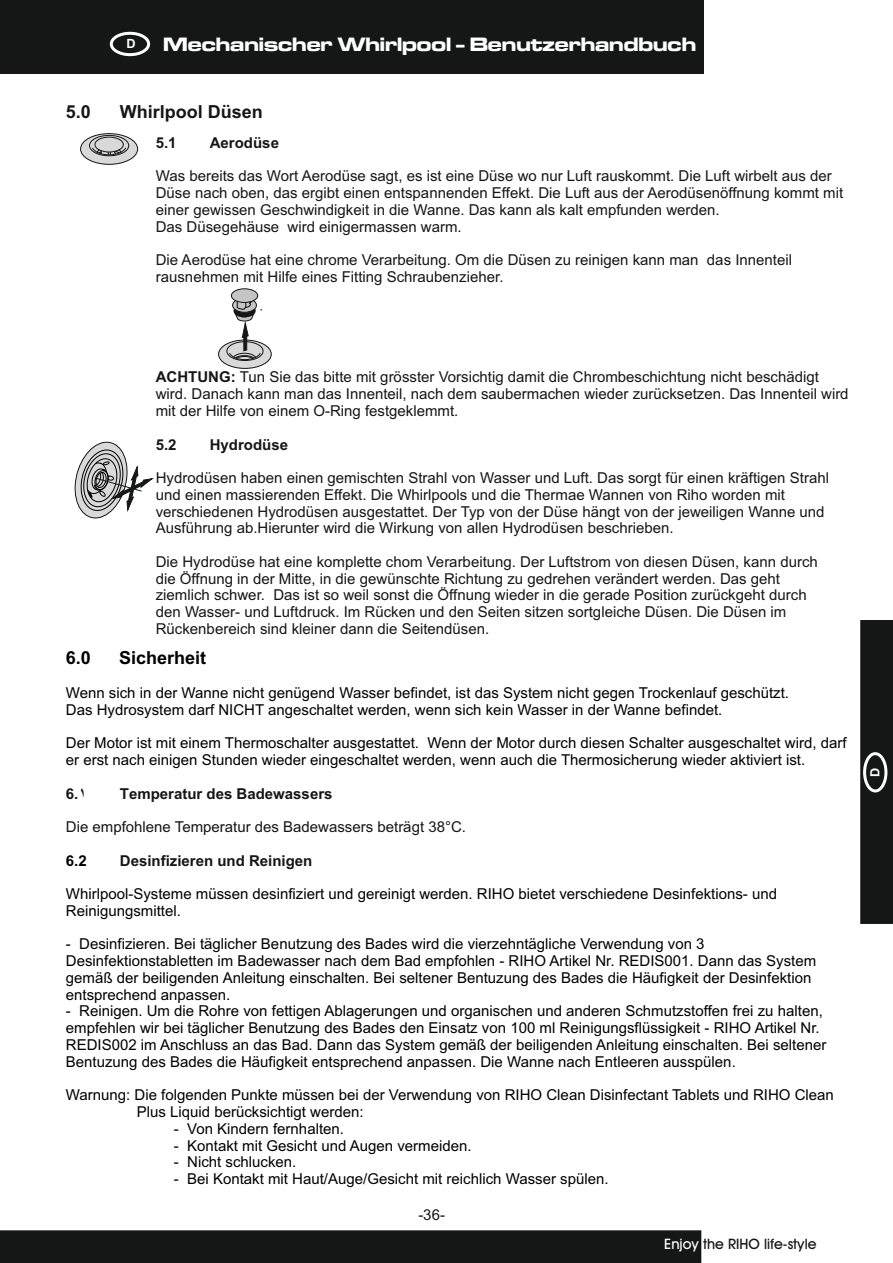
<style>
.page{position:relative;width:893px;height:1263px;background:#fff}
.page>*{position:absolute;margin:0;border:0;box-sizing:border-box;transform-origin:0 0}
.t1{font:20.1px "Microgramma D Bold Exte";color:#fff}
.t2{font:700 18px "Arial";color:#151616}
.t3{font:700 18px "Arial";color:#000}
.t4{font:15px/16.8px "Arial";color:#000}
.t5{font:15px/16.8px "Arial";color:#151616}
.t6{font:700 15px "Arial";color:#151616}
.t7{font:700 15px "Arial";color:#000}
.t8{font:500 14.4px "Avant Garde IT Cby BT";color:#151616}
.t9{font:700 12.75px "Arial";color:#fff}
.s1{font-weight:700}
.s2{color:#fff}
</style>
<div class="page">
<svg style="left:80px;top:133px;width:58px;height:32px"></svg>
<div style="left:95px;top:137px;width:29px;height:15px;background:#d9d9da;border:1px solid #151616;border-radius:50%"></div>
<div style="left:89px;top:135px;width:40px;height:21px;border:1px solid #151616;border-radius:50%"></div>
<svg style="left:92px;top:147px;width:35px;height:9px"></svg>
<svg style="left:218px;top:340px;width:54px;height:29px"></svg>
<div style="left:226px;top:341px;width:37px;height:20px;border:1px solid #151616;border-radius:50%"></div>
<div style="left:231px;top:288px;width:27px;height:15px;background:#c5c5c5;border:1px solid #151616;border-radius:50%"></div>
<svg style="left:229px;top:300px;width:33px;height:60px"></svg>
<svg style="left:74px;top:441px;width:79px;height:78px"></svg>
<div style="left:0;top:1230px;width:702px;height:33px;background:#151616"></div>
<div style="left:0;top:0;width:703px;height:74px;background:#151616"></div>
<svg style="left:109px;top:31px;width:42px;height:26px"></svg>
<svg style="left:860px;top:620px;width:33px;height:304px;background:#1d1e1e"></svg>
<p class="t9" style="left:126px;top:39px;width:11px">D</p>
<h1 class="t1" style="left:163px;top:35px;width:534px">Mechanischer Whirlpool - Benutzerhandbuch</h1>
<p class="t2" style="left:66px;top:105px;width:27px">5.0</p>
<p class="t2" style="left:120px;top:105px;width:145px">Whirlpool Düsen</p>
<p class="t6" style="left:156px;top:137px;width:22px">5.1</p>
<p class="t6" style="left:210px;top:137px;width:71px">Aerodüse</p>
<p class="t5" style="left:156px;top:169px;width:689px">Was bereits das Wort Aerodüse sagt, es ist eine Düse wo nur Luft rauskommt. Die Luft wirbelt aus der Düse nach oben, das ergibt einen entspannenden Effekt. Die Luft aus der Aerodüsenöffnung kommt mit einer gewissen Geschwindigkeit in die Wanne. Das kann als kalt empfunden werden.<br>Das Düsegehäuse wird einigermassen warm.</p>
<p class="t5" style="left:156px;top:253px;width:638px">Die Aerodüse hat eine chrome Verarbeitung. Om die Düsen zu reinigen kann man das Innenteil rausnehmen mit Hilfe eines Fitting Schraubenzieher.</p>
<p class="t5" style="left:156px;top:370px;width:694px"><span class="s1">ACHTUNG:</span> Tun Sie das bitte mit grösster Vorsichtig damit die Chrombeschichtung nicht beschädigt wird. Danach kann man das Innenteil, nach dem saubermachen wieder zurücksetzen. Das Innenteil wird mit der Hilfe von einem O-Ring festgeklemmt.</p>
<p class="t6" style="left:156px;top:439px;width:22px">5.2</p>
<p class="t6" style="left:210px;top:439px;width:80px">Hydrodüse</p>
<p class="t5" style="left:156px;top:471px;width:675px">Hydrodüsen haben einen gemischten Strahl von Wasser und Luft. Das sorgt für einen kräftigen Strahl und einen massierenden Effekt. Die Whirlpools und die Thermae Wannen von Riho worden mit verschiedenen Hydrodüsen ausgestattet. Der Typ von der Düse hängt von der jeweiligen Wanne und Ausführung ab.Hierunter wird die Wirkung von allen Hydrodüsen beschrieben.</p>
<p class="t5" style="left:156px;top:554px;width:663px">Die Hydrodüse hat eine komplette chom Verarbeitung. Der Luftstrom von diesen Düsen, kann durch die Öffnung in der Mitte, in die gewünschte Richtung zu gedrehen verändert werden. Das geht ziemlich schwer. Das ist so weil sonst die Öffnung wieder in die gerade Position zurückgeht durch den Wasser- und Luftdruck. Im Rücken und den Seiten sitzen sortgleiche Düsen. Die Düsen im Rückenbereich sind kleiner dann die Seitendüsen.</p>
<p class="t3" style="left:66px;top:651px;width:27px">6.0</p>
<p class="t3" style="left:119px;top:651px;width:89px">Sicherheit</p>
<p class="t4" style="left:66px;top:686px;width:725px">Wenn sich in der Wanne nicht genügend Wasser befindet, ist das System nicht gegen Trockenlauf geschützt.<br>Das Hydrosystem darf NICHT angeschaltet werden, wenn sich kein Wasser in der Wanne befindet.</p>
<p class="t4" style="left:66px;top:736px;width:782px">Der Motor ist mit einem Thermoschalter ausgestattet. Wenn der Motor durch diesen Schalter ausgeschaltet wird, darf er erst nach einigen Stunden wieder eingeschaltet werden, wenn auch die Thermosicherung wieder aktiviert ist.</p>
<p class="t6" style="left:66px;top:788px;width:22px">6.۱</p>
<p class="t6" style="left:120px;top:788px;width:214px">Temperatur des Badewassers</p>
<p class="t5" style="left:66px;top:820px;width:402px">Die empfohlene Temperatur des Badewassers beträgt 38°C.</p>
<p class="t6" style="left:120px;top:855px;width:194px">Desinfizieren und Reinigen</p>
<p class="t7" style="left:66px;top:855px;width:22px">6.2</p>
<p class="t4" style="left:66px;top:887px;width:713px">Whirlpool-Systeme müssen desinfiziert und gereinigt werden. RIHO bietet verschiedene Desinfektions- und<br>Reinigungsmittel.</p>
<p class="t4" style="left:66px;top:937px;width:752px">- Desinfizieren. Bei täglicher Benutzung des Bades wird die vierzehntägliche Verwendung von 3<br>Desinfektionstabletten im Badewasser nach dem Bad empfohlen - RIHO Artikel Nr. REDIS001. Dann das System gemäß der beiligenden Anleitung einschalten. Bei seltener Bentuzung des Bades die Häufigkeit der Desinfektion entsprechend anpassen.</p>
<p class="t4" style="left:66px;top:1004px;width:762px">- Reinigen. Um die Rohre von fettigen Ablagerungen und organischen und anderen Schmutzstoffen frei zu halten, empfehlen wir bei täglicher Benutzung des Bades den Einsatz von 100 ml Reinigungsflüssigkeit - RIHO Artikel Nr.<br>REDIS002 im Anschluss an das Bad. Dann das System gemäß der beiligenden Anleitung einschalten. Bei seltener Bentuzung des Bades die Häufigkeit entsprechend anpassen. Die Wanne nach Entleeren ausspülen.</p>
<p class="t4" style="left:137px;top:1088px;width:699px;text-indent:-71px">Warnung: Die folgenden Punkte müssen bei der Verwendung von RIHO Clean Disinfectant Tablets und RIHO Clean<br>Plus Liquid berücksichtigt werden:</p>
<p class="t4" style="left:174px;top:1121px;width:172px">- Von Kindern fernhalten.</p>
<p class="t4" style="left:174px;top:1138px;width:299px">- Kontakt mit Gesicht und Augen vermeiden.</p>
<p class="t4" style="left:174px;top:1155px;width:124px">- Nicht schlucken.</p>
<p class="t4" style="left:174px;top:1172px;width:436px">- Bei Kontakt mit Haut/Auge/Gesicht mit reichlich Wasser spülen.</p>
<p class="t5" style="left:418px;top:1208px;width:28px">-36-</p>
<p class="t8" style="left:664px;top:1238px;width:154px"><span class="s2">Enjoy</span> the RIHO life-style</p>
<p class="t9" style="left:870px;top:777px;width:11px;rotate:-90deg">D</p>
</div>
